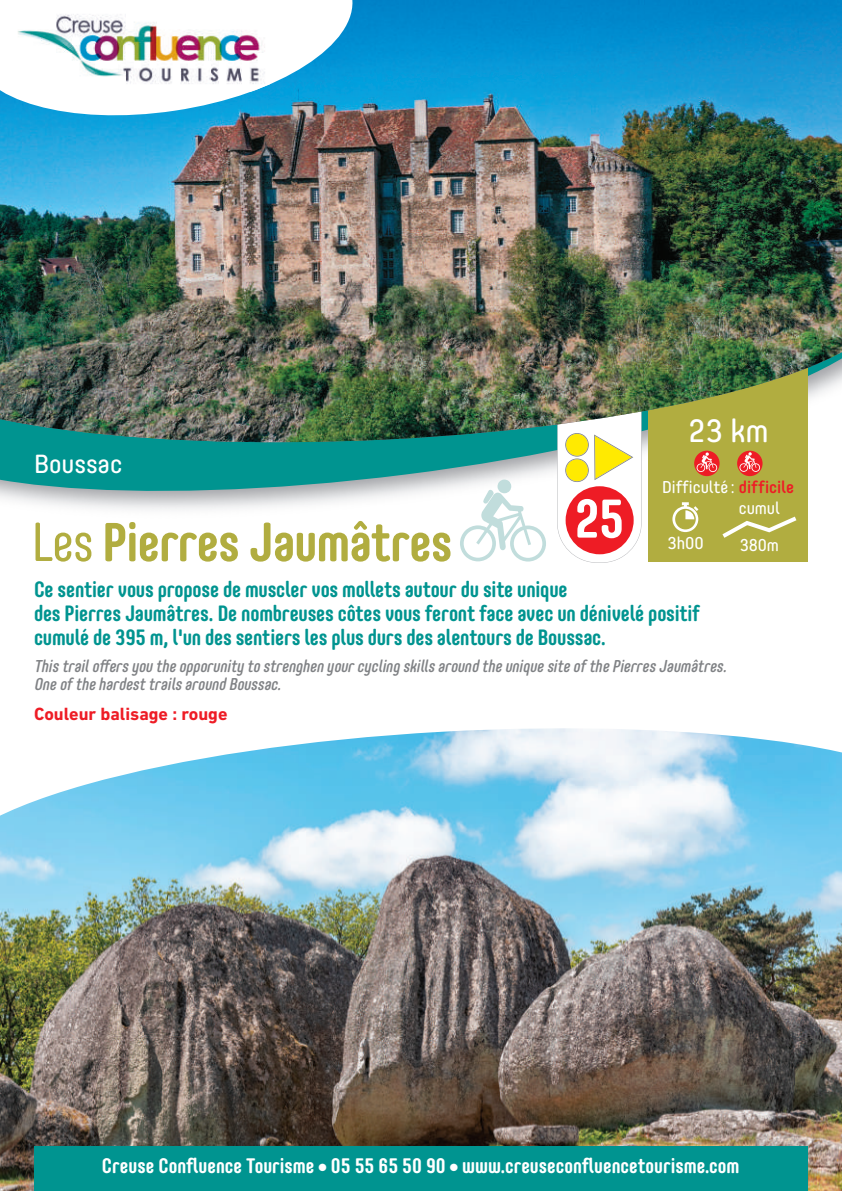
<style>
.page{position:relative;width:842px;height:1191px;background:#fff}
.page>*{position:absolute;margin:0;border:0;box-sizing:border-box;transform-origin:0 0}
.t1{font:700 condensed 54px "Core Mellow";letter-spacing:-.015em;color:#b1ad40}
.t2{font:700 condensed 54px "Core Mellow";color:#fff}
.t3{font:32px "Core Mellow";color:#fff}
.t4{font:26px "Core Mellow";color:#fff}
.t5{font:700 condensed 22px/24px "Core Mellow";letter-spacing:-.01em;color:#009490}
.t6{font:700 condensed 20.8px "Core Mellow";color:#fff}
.t7{font:700 18px "DIN Next LT Pro";color:#ee1c25}
.t8{font:italic 500 condensed 17px/18px "Core Mellow";letter-spacing:-.005em;color:#808285}
.t9{font:17px/21px "Core Mellow";letter-spacing:-.005em;color:#fff}
.s1{font-weight:400}
.s2{font-weight:500;color:#ee1c25}
</style>
<div class="page">
<svg style="left:0;top:446px;width:649px;height:63px;background:#5db2b0"></svg>
<div style="left:557px;top:322px;width:84px;height:240px;background:#fff;border-radius:40px"></div>
<div style="left:649px;top:361px;width:159px;height:200px;background:#b1ad40"></div>
<img style="left:0;top:0;width:842px;height:443px">
<img style="left:0;top:728px;width:842px;height:463px">
<div style="left:34px;top:1145px;width:774px;height:46px;background:#009490"></div>
<div style="left:566px;top:486px;width:68px;height:68px;background:#ee1c25;border-radius:50%"></div>
<svg style="left:0;top:0;width:359px;height:126px"></svg>
<img style="left:10px;top:5px;width:259px;height:86px">
<div style="left:0;top:0;width:11px;height:36px;background:#fff"></div>
<svg style="left:694px;top:451px;width:26px;height:25px"></svg>
<div style="left:737px;top:451px;width:25px;height:25px;background:#ee1c25;border-radius:50%"></div>
<svg style="left:672px;top:502px;width:26px;height:30px"></svg>
<svg style="left:722px;top:516px;width:75px;height:22px"></svg>
<svg style="left:460px;top:479px;width:86px;height:82px"></svg>
<svg style="left:697px;top:452px;width:20px;height:20px"></svg>
<svg style="left:739px;top:452px;width:21px;height:20px"></svg>
<svg style="left:565px;top:433px;width:68px;height:49px"></svg>
<p class="t4" style="left:34px;top:454px;width:90px">Boussac</p>
<h1 class="t1" style="left:32px;top:522px;width:422px"><span class="s1">Les</span> Pierres Jaumâtres</h1>
<h1 class="t2" style="left:574px;top:499px;width:52px">25</h1>
<h2 class="t3" style="left:688px;top:419px;width:83px">23 km</h2>
<p class="t9" style="left:739px;top:478px;width:57px;text-indent:-77px">Difficulté : <span class="s2">difficile </span>cumul</p>
<p class="t9" style="left:667px;top:534px;width:38px">3h00</p>
<p class="t9" style="left:740px;top:536px;width:41px">380m</p>
<p class="t5" style="left:34px;top:580px;width:668px">Ce sentier vous propose de muscler vos mollets autour du site unique<br>des Pierres Jaumâtres. De nombreuses côtes vous feront face avec un dénivelé positif cumulé de 395 m, l'un des sentiers les plus durs des alentours de Boussac.</p>
<p class="t8" style="left:34px;top:659px;width:694px">This trail offers you the opporunity to strenghen your cycling skills around the unique site of the Pierres Jaumâtres.<br>One of the hardest trails around Boussac.</p>
<p class="t7" style="left:34px;top:708px;width:195px">Couleur balisage : rouge</p>
<p class="t6" style="left:102px;top:1158px;width:639px">Creuse Confluence Tourisme ● 05 55 65 50 90 ● www.creuseconfluencetourisme.com</p>
</div>
